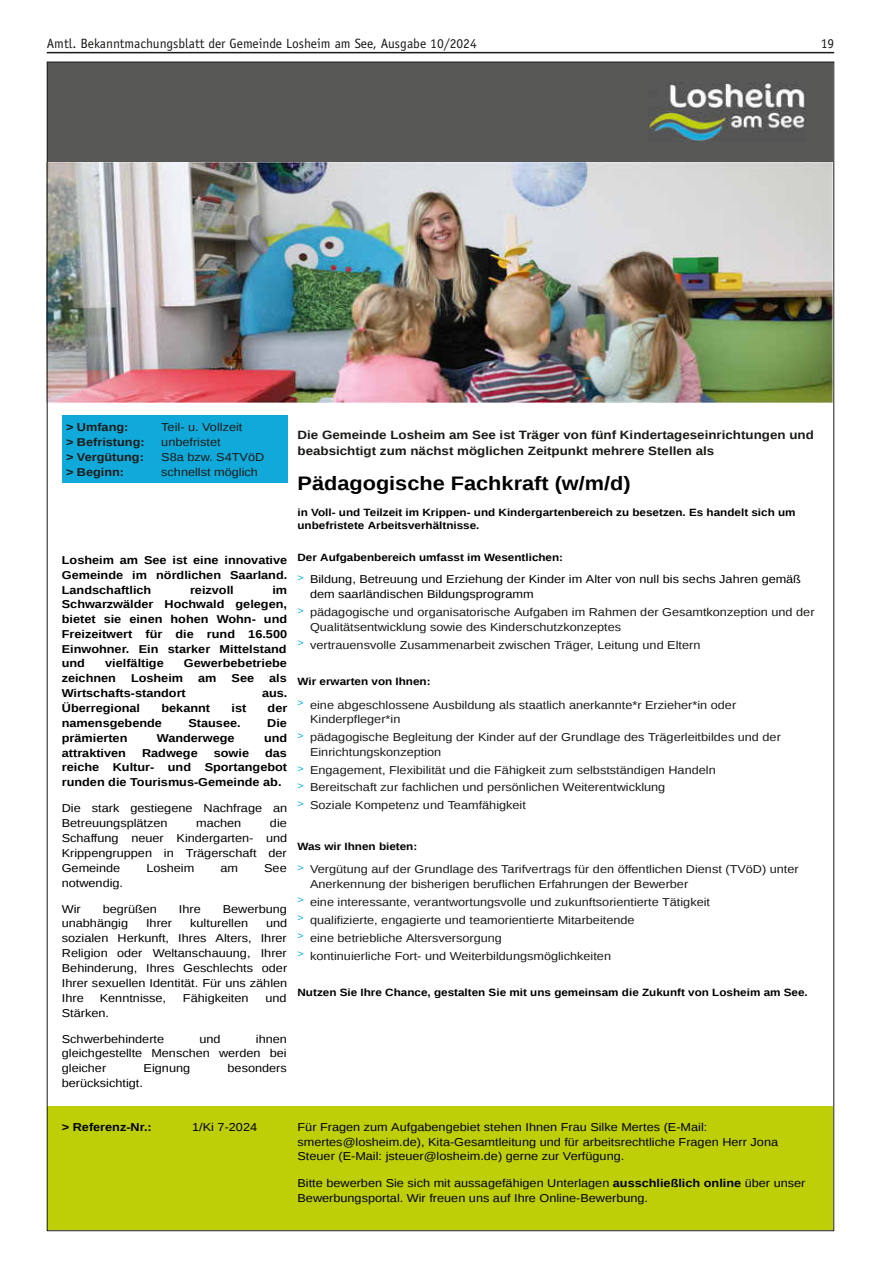
<style>
.page{position:relative;width:881px;height:1263px;background:#fff}
.page>*{position:absolute;margin:0;border:0;box-sizing:border-box;transform-origin:0 0}
.t1{font:700 19.5px "Liberation Sans";color:#000;scale:1.11 1}
.t2{font:13.5px "Officina Sans LT";color:#1a1a18}
.t3{font:700 12px/15.8px "Liberation Sans";color:#1a1a18;scale:1.11 1}
.t4{font:11.4px/15px "Liberation Sans";color:#1a1a18;scale:1.11 1}
.t5{font:11.4px/14.9px "Liberation Sans";color:#000;scale:1.11 1}
.t6{font:700 11.4px/14.7px "Liberation Sans";color:#000;text-align:justify;scale:1.11 1}
.t7{font:700 11.4px "Liberation Sans";color:#1a1a18;scale:1.11 1}
.t8{font:700 10.5px/13.5px "Liberation Sans";color:#000;scale:1.11 1}
.t9{font:9.6px "Liberation Sans";color:#00ade5;scale:1.11 1}
.s1{font-weight:700}
</style>
<div class="page">
<hr style="left:47px;top:52px;width:786px;height:1px;background:#1a1a18">
<div style="left:47px;top:62px;width:785px;height:100px;background:#585857"></div>
<div style="left:62px;top:416px;width:225px;height:67px;background:#10a9d9"></div>
<div style="left:47px;top:1106px;width:785px;height:124px;background:#becf07"></div>
<img style="left:648px;top:83px;width:157px;height:58px">
<img style="left:49px;top:162px;width:782px;height:240px">
<p class="t2" style="left:47px;top:35px;width:431px">Amtl. Bekanntmachungsblatt der Gemeinde Losheim am See, Ausgabe 10/2024</p>
<p class="t2" style="left:820px;top:35px;width:15px">19</p>
<p class="t7" style="left:66px;top:419px;width:58px">&gt; Umfang:</p>
<p class="t4" style="left:161px;top:420px;width:75px">Teil- u. Vollzeit</p>
<p class="t7" style="left:66px;top:434px;width:72px">&gt; Befristung:</p>
<p class="t4" style="left:161px;top:435px;width:55px">unbefristet</p>
<p class="t7" style="left:66px;top:449px;width:72px">&gt; Vergütung:</p>
<p class="t4" style="left:161px;top:450px;width:94px">S8a bzw. S4TVöD</p>
<p class="t7" style="left:66px;top:464px;width:54px">&gt; Beginn:</p>
<p class="t4" style="left:161px;top:465px;width:88px">schnellst möglich</p>
<p class="t6" style="left:62px;top:552px;width:204px">Losheim am See ist eine innovative Gemeinde im nördlichen Saarland.<br>Landschaftlich</p>
<p class="t6" style="left:62px;top:582px;width:204px;text-indent:210px">im Schwarzwälder Hochwald gelegen, bietet sie einen hohen Wohn- und Freizeitwert für die rund 16.500<br>Einwohner. Ein starker Mittelstand und</p>
<p class="t6" style="left:190px;top:582px;width:41px">reizvoll</p>
<p class="t6" style="left:105px;top:656px;width:54px">vielfältige</p>
<p class="t6" style="left:184px;top:656px;width:94px">Gewerbebetriebe</p>
<p class="t6" style="left:62px;top:671px;width:50px">zeichnen</p>
<p class="t6" style="left:131px;top:671px;width:48px">Losheim</p>
<p class="t6" style="left:198px;top:671px;width:18px">am</p>
<p class="t6" style="left:231px;top:671px;width:22px">See</p>
<p class="t6" style="left:269px;top:671px;width:17px">als</p>
<p class="t6" style="left:62px;top:686px;width:113px">Wirtschafts-standort</p>
<p class="t6" style="left:262px;top:686px;width:24px">aus.</p>
<p class="t6" style="left:62px;top:701px;width:72px">Überregional</p>
<p class="t6" style="left:161px;top:701px;width:45px">bekannt</p>
<p class="t6" style="left:231px;top:701px;width:15px">ist</p>
<p class="t6" style="left:267px;top:701px;width:19px">der</p>
<p class="t6" style="left:62px;top:715px;width:92px">namensgebende</p>
<p class="t6" style="left:188px;top:715px;width:48px">Stausee.</p>
<p class="t6" style="left:267px;top:715px;width:19px">Die</p>
<p class="t6" style="left:62px;top:730px;width:61px">prämierten</p>
<p class="t6" style="left:157px;top:730px;width:72px">Wanderwege</p>
<p class="t6" style="left:264px;top:730px;width:22px">und</p>
<p class="t6" style="left:62px;top:745px;width:59px">attraktiven</p>
<p class="t6" style="left:142px;top:745px;width:52px">Radwege</p>
<p class="t6" style="left:214px;top:745px;width:33px">sowie</p>
<p class="t6" style="left:62px;top:745px;width:204px;text-indent:203px">das reiche Kultur- und Sportangebot runden die Tourismus-Gemeinde ab.</p>
<p class="t5" style="left:62px;top:801px;width:204px">Die stark gestiegene Nachfrage an<br>Betreuungsplätzen</p>
<p class="t5" style="left:62px;top:816px;width:205px;text-align:justify;text-indent:208px">die Schaffung neuer Kindergarten- und Krippengruppen in Trägerschaft der Gemeinde</p>
<p class="t5" style="left:196px;top:816px;width:42px">machen</p>
<p class="t5" style="left:146px;top:861px;width:45px">Losheim</p>
<p class="t5" style="left:220px;top:861px;width:17px">am</p>
<p class="t5" style="left:264px;top:861px;width:22px">See</p>
<p class="t5" style="left:62px;top:876px;width:57px">notwendig.</p>
<p class="t5" style="left:62px;top:902px;width:19px">Wir</p>
<p class="t5" style="left:103px;top:902px;width:50px">begrüßen</p>
<p class="t5" style="left:179px;top:902px;width:21px">Ihre</p>
<p class="t5" style="left:222px;top:902px;width:59px">Bewerbung</p>
<p class="t5" style="left:62px;top:916px;width:61px">unabhängig</p>
<p class="t5" style="left:146px;top:916px;width:25px">Ihrer</p>
<p class="t5" style="left:190px;top:916px;width:54px">kulturellen</p>
<p class="t5" style="left:62px;top:916px;width:204px;text-align:justify;text-indent:204px">und sozialen Herkunft, Ihres Alters, Ihrer Religion oder Weltanschauung, Ihrer Behinderung, Ihres Geschlechts oder Ihrer sexuellen Identität. Für uns zählen Ihre</p>
<p class="t5" style="left:100px;top:991px;width:61px">Kenntnisse,</p>
<p class="t5" style="left:183px;top:991px;width:61px">Fähigkeiten</p>
<p class="t5" style="left:265px;top:991px;width:21px">und</p>
<p class="t5" style="left:62px;top:1006px;width:44px">Stärken.</p>
<p class="t5" style="left:62px;top:1032px;width:94px">Schwerbehinderte</p>
<p class="t5" style="left:199px;top:1032px;width:21px">und</p>
<p class="t5" style="left:62px;top:1032px;width:204px;text-align:justify;text-indent:194px">ihnen gleichgestellte Menschen werden bei gleicher</p>
<p class="t5" style="left:144px;top:1061px;width:43px">Eignung</p>
<p class="t5" style="left:227px;top:1061px;width:55px">besonders</p>
<p class="t5" style="left:62px;top:1076px;width:75px">berücksichtigt.</p>
<p class="t3" style="left:297px;top:427px;width:466px">Die Gemeinde Losheim am See ist Träger von fünf Kindertageseinrichtungen und beabsichtigt zum nächst möglichen Zeitpunkt mehrere Stellen als</p>
<h1 class="t1" style="left:297px;top:470px;width:301px">Pädagogische Fachkraft (w/m/d)</h1>
<p class="t8" style="left:297px;top:505px;width:450px">in Voll- und Teilzeit im Krippen- und Kindergartenbereich zu besetzen. Es handelt sich um unbefristete Arbeitsverhältnisse.</p>
<p class="t8" style="left:297px;top:550px;width:241px">Der Aufgabenbereich umfasst im Wesentlichen:</p>
<p class="t5" style="left:310px;top:572px;width:443px">Bildung, Betreuung und Erziehung der Kinder im Alter von null bis sechs Jahren gemäß dem saarländischen Bildungsprogramm</p>
<p class="t9" style="left:297px;top:572px;width:7px">&gt;</p>
<p class="t4" style="left:310px;top:605px;width:456px">pädagogische und organisatorische Aufgaben im Rahmen der Gesamtkonzeption und der<br>Qualitätsentwicklung sowie des Kinderschutzkonzeptes</p>
<p class="t9" style="left:297px;top:605px;width:7px">&gt;</p>
<p class="t4" style="left:297px;top:638px;width:364px"><sup>&gt;</sup> vertrauensvolle Zusammenarbeit zwischen Träger, Leitung und Eltern</p>
<p class="t8" style="left:297px;top:675px;width:121px">Wir erwarten von Ihnen:</p>
<p class="t4" style="left:310px;top:698px;width:385px;line-height:14.2px">eine abgeschlossene Ausbildung als staatlich anerkannte*r Erzieher*in oder<br>Kinderpfleger*in</p>
<p class="t9" style="left:297px;top:698px;width:7px">&gt;</p>
<p class="t4" style="left:310px;top:730px;width:425px">pädagogische Begleitung der Kinder auf der Grundlage des Trägerleitbildes und der<br>Einrichtungskonzeption</p>
<p class="t9" style="left:297px;top:730px;width:7px">&gt;</p>
<p class="t4" style="left:297px;top:762px;width:378px;line-height:17.7px"><sup>&gt;</sup> Engagement, Flexibilität und die Fähigkeit zum selbstständigen Handeln <sup>&gt;</sup> Bereitschaft zur fachlichen und persönlichen Weiterentwicklung<br><sup>&gt;</sup> Soziale Kompetenz und Teamfähigkeit</p>
<p class="t8" style="left:297px;top:839px;width:109px">Was wir Ihnen bieten:</p>
<p class="t4" style="left:310px;top:862px;width:441px">Vergütung auf der Grundlage des Tarifvertrags für den öffentlichen Dienst (TVöD) unter<br>Anerkennung der bisherigen beruflichen Erfahrungen der Bewerber</p>
<p class="t9" style="left:297px;top:862px;width:7px">&gt;</p>
<p class="t4" style="left:297px;top:893px;width:373px;line-height:18px"><sup>&gt;</sup> eine interessante, verantwortungsvolle und zukunftsorientierte Tätigkeit <sup>&gt;</sup> qualifizierte, engagierte und teamorientierte Mitarbeitende<br><sup>&gt;</sup> eine betriebliche Altersversorgung<br><sup>&gt;</sup> kontinuierliche Fort- und Weiterbildungsmöglichkeiten</p>
<p class="t8" style="left:297px;top:985px;width:461px">Nutzen Sie Ihre Chance, gestalten Sie mit uns gemeinsam die Zukunft von Losheim am See.</p>
<p class="t6" style="left:62px;top:1119px;width:82px">&gt; Referenz-Nr.:</p>
<p class="t5" style="left:192px;top:1120px;width:60px">1/Ki 7-2024</p>
<p class="t5" style="left:297px;top:1120px;width:434px">Für Fragen zum Aufgabengebiet stehen Ihnen Frau Silke Mertes (E-Mail: smertes@losheim.de), Kita-Gesamtleitung und für arbeitsrechtliche Fragen Herr Jona<br>Steuer (E-Mail: jsteuer@losheim.de) gerne zur Verfügung.</p>
<p class="t5" style="left:297px;top:1176px;width:459px">Bitte bewerben Sie sich mit aussagefähigen Unterlagen <span class="s1">ausschließlich online</span> über unser<br>Bewerbungsportal. Wir freuen uns auf Ihre Online-Bewerbung.</p>
</div>
